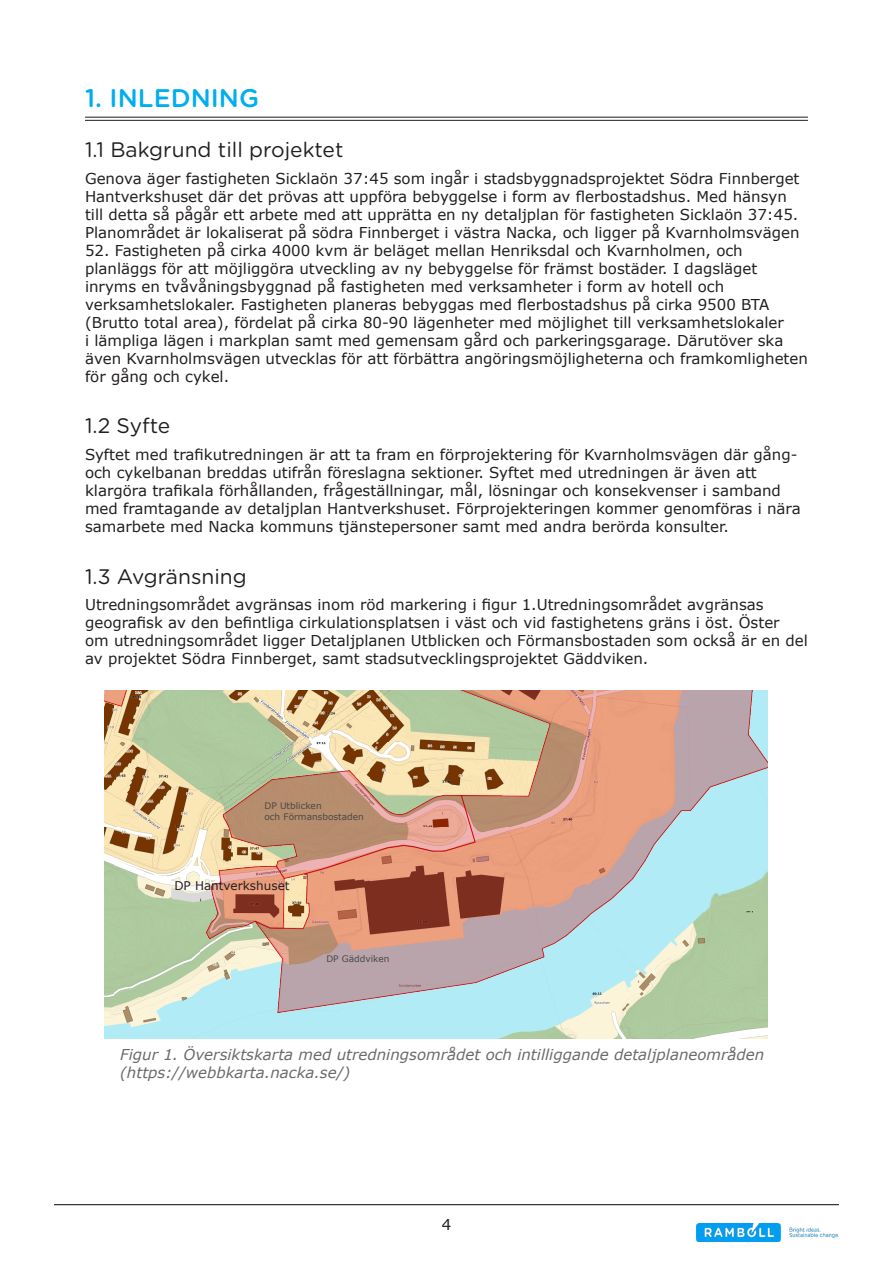
<style>
.page{position:relative;width:893px;height:1263px;background:#fff}
.page>*{position:absolute;margin:0;border:0;box-sizing:border-box;transform-origin:0 0}
.Sidhuvud_text{font:500 25.5px "Gotham Rounded";color:#00aeef}
.Rubrik_1{font:21px "Gotham Rounded";color:#231f20}
.Brödtext{font:15px/18px "Verdana";color:#231f20}
.Figurtext{font:italic 15px "Verdana";color:#6b6b6b}
.t1{font:12px "Verdana";color:#231f20}
.t2{font:9px "Verdana";color:#494b46}
</style>
<div class="page">
<hr style="left:85px;top:117px;width:723px;height:1px;background:#231f20">
<hr style="left:85px;top:120px;width:723px;height:1px;background:#231f20">
<hr style="left:54px;top:1204px;width:785px;height:1px;background:#231f20">
<img style="left:697px;top:1224px;width:142px;height:17px">
<img style="left:105px;top:690px;width:663px;height:349px">
<p class="Sidhuvud_text" style="left:85px;top:80px;width:176px">1. INLEDNING</p>
<p class="Rubrik_1" style="left:85px;top:135px;width:260px">1.1 Bakgrund till projektet</p>
<p class="Brödtext" style="left:85px;top:169px;width:716px">Genova äger fastigheten Sicklaön 37:45 som ingår i stadsbyggnadsprojektet Södra Finnberget Hantverkshuset där det prövas att uppföra bebyggelse i form av flerbostadshus. Med hänsyn till detta så pågår ett arbete med att upprätta en ny detaljplan för fastigheten Sicklaön 37:45.<br>Planområdet är lokaliserat på södra Finnberget i västra Nacka, och ligger på Kvarnholmsvägen</p>
<p class="Brödtext" style="left:85px;top:241px;width:724px">52. Fastigheten på cirka 4000 kvm är beläget mellan Henriksdal och Kvarnholmen, och planläggs för att möjliggöra utveckling av ny bebyggelse för främst bostäder. I dagsläget inryms en tvåvåningsbyggnad på fastigheten med verksamheter i form av hotell och verksamhetslokaler. Fastigheten planeras bebyggas med flerbostadshus på cirka 9500 BTA (Brutto total area), fördelat på cirka 80-90 lägenheter med möjlighet till verksamhetslokaler<br>i lämpliga lägen i markplan samt med gemensam gård och parkeringsgarage. Därutöver ska även Kvarnholmsvägen utvecklas för att förbättra angöringsmöjligheterna och framkomligheten för gång och cykel.</p>
<p class="Rubrik_1" style="left:85px;top:411px;width:87px">1.2 Syfte</p>
<p class="Brödtext" style="left:85px;top:445px;width:717px">Syftet med trafikutredningen är att ta fram en förprojektering för Kvarnholmsvägen där gång&shy;och cykelbanan breddas utifrån föreslagna sektioner. Syftet med utredningen är även att klargöra trafikala förhållanden, frågeställningar, mål, lösningar och konsekvenser i samband med framtagande av detaljplan Hantverkshuset. Förprojekteringen kommer genomföras i nära samarbete med Nacka kommuns tjänstepersoner samt med andra berörda konsulter.</p>
<p class="Rubrik_1" style="left:85px;top:562px;width:163px">1.3 Avgränsning</p>
<p class="Brödtext" style="left:85px;top:595px;width:724px">Utredningsområdet avgränsas inom röd markering i figur 1.Utredningsområdet avgränsas geografisk av den befintliga cirkulationsplatsen i väst och vid fastighetens gräns i öst. Öster<br>om utredningsområdet ligger Detaljplanen Utblicken och Förmansbostaden som också är en del av projektet Södra Finnberget, samt stadsutvecklingsprojektet Gäddviken.</p>
<p class="t2" style="left:264px;top:799px;width:59px">DP Utblicken</p>
<p class="t2" style="left:264px;top:810px;width:101px">och Förmansbostaden</p>
<p class="t1" style="left:174px;top:877px;width:117px">DP Hantverkshuset</p>
<p class="t2" style="left:326px;top:952px;width:65px">DP Gäddviken</p>
<p class="Figurtext" style="left:120px;top:1044px;width:646px">Figur 1. Översiktskarta med utredningsområdet och intilliggande detaljplaneområden</p>
<p class="Figurtext" style="left:120px;top:1062px;width:232px">(https://webbkarta.nacka.se/)</p>
<p class="Brödtext" style="left:442px;top:1215px;width:11px">4</p>
</div>
